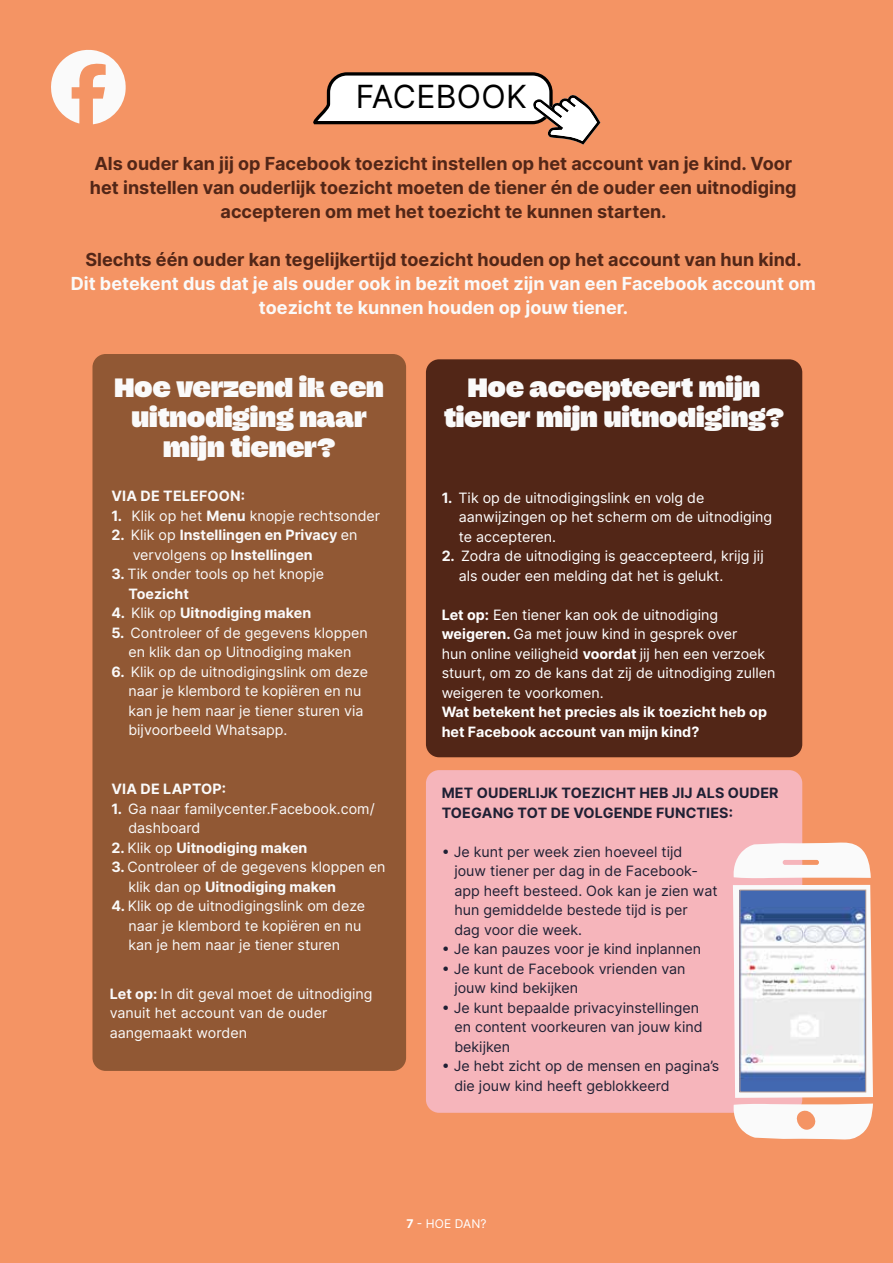
<style>
.page{position:relative;width:893px;height:1263px;background:#f49464}
.page>*{position:absolute;margin:0;border:0;box-sizing:border-box;transform-origin:0 0}
.t1{font:31.95px "Inter";letter-spacing:.01em;color:#000}
.t2{font:800 28.5px/30px "Bunch";color:#fafafa;text-align:center}
.t3{font:700 18px/24px "Inter";color:#522617;text-align:center}
.t4{font:700 18px/24px "Inter";color:#fafafa;text-align:center}
.t5{font:14.25px/19.5px "Inter";color:#fafafa}
.t6{font:14.25px/19.5px "Inter";color:#1f2034}
.t7{font:14.25px/19.5px "Inter";color:#fff}
.t8{font:700 14.25px/19.5px "Inter";color:#fafafa}
.t9{font:700 14.25px/19.5px "Inter";color:#fff}
.t10{font:700 14.25px/19.5px "Inter";letter-spacing:.01em;color:#1f2034}
.t11{font:12px "Inter";letter-spacing:.01em;color:#fff}
.s1{font-weight:700}
.s2{font-weight:400}
.s3{font-weight:700;color:#fafafa}
</style>
<div class="page">
<div style="left:92px;top:354px;width:314px;height:717px;background:#915834;border-radius:13px"></div>
<svg style="left:313px;top:72px;width:287px;height:73px"></svg>
<div style="left:426px;top:359px;width:376px;height:398px;background:#522617;border-radius:13px"></div>
<div style="left:426px;top:770px;width:376px;height:343px;background:#f6b5bb;border-radius:13px"></div>
<svg style="left:51px;top:49px;width:75px;height:75px"></svg>
<svg style="left:733px;top:842px;width:138px;height:36px;background:#f9edea"></svg>
<svg style="left:733px;top:885px;width:140px;height:255px"></svg>
<img style="left:742px;top:892px;width:122px;height:198px">
<div style="left:740px;top:890px;width:126px;height:202px;border:1px solid #b79c91"></div>
<h1 class="t1" style="left:356px;top:73px;width:173px">FACEBOOK</h1>
<p class="t3" style="left:90px;top:152px;width:708px">Als ouder kan jij op Facebook toezicht instellen op het account van je kind. Voor het instellen van ouderlijk toezicht moeten de tiener én de ouder een uitnodiging accepteren om met het toezicht te kunnen starten.</p>
<p class="t3" style="left:86px;top:248px;width:718px">Slechts één ouder kan tegelijkertijd toezicht houden op het account van hun kind.</p>
<p class="t4" style="left:71px;top:271px;width:746px">Dit betekent dus dat je als ouder ook in bezit moet zijn van een Facebook account om toezicht te kunnen houden op jouw tiener.</p>
<h2 class="t2" style="left:115px;top:371px;width:271px">Hoe verzend ik een uitnodiging naar mijn tiener?</h2>
<h2 class="t2" style="left:444px;top:371px;width:342px">Hoe accepteert mijn tiener mijn uitnodiging?</h2>
<p class="t8" style="left:111px;top:486px;width:135px">VIA DE TELEFOON:</p>
<p class="t5" style="left:111px;top:506px;width:270px"><span class="s1">1.</span> Klik op het <span class="s1">Menu</span> knopje rechtsonder</p>
<p class="t8" style="left:133px;top:525px;width:226px;text-indent:-21px">2. <span class="s2">Klik op</span> Instellingen en Privacy <span class="s2">en vervolgens op</span> Instellingen</p>
<p class="t5" style="left:128px;top:564px;width:197px;text-indent:-17px"><span class="s1">3.</span> Tik onder tools op het knopje<br><span class="s1">Toezicht</span></p>
<p class="t8" style="left:111px;top:603px;width:201px">4. <span class="s2">Klik op</span> Uitnodiging maken</p>
<p class="t5" style="left:111px;top:623px;width:258px;text-align:center"><span class="s1">5.</span> Controleer of de gegevens kloppen en klik dan op Uitnodiging maken</p>
<p class="t5" style="left:128px;top:662px;width:241px;text-indent:-17px"><span class="s1">6.</span> Klik op de uitnodigingslink om deze naar je klembord te kopiëren en nu kan je hem naar je tiener sturen via bijvoorbeeld Whatsapp.</p>
<p class="t7" style="left:459px;top:488px;width:315px;text-indent:-17px"><span class="s3">1.</span> Tik op de uitnodigingslink en volg de aanwijzingen op het scherm om de uitnodiging te accepteren.</p>
<p class="t7" style="left:459px;top:546px;width:307px;text-indent:-17px"><span class="s3">2.</span> Zodra de uitnodiging is geaccepteerd, krijg jij als ouder een melding dat het is gelukt.</p>
<p class="t7" style="left:442px;top:605px;width:335px"><span class="s1">Let op:</span> Een tiener kan ook de uitnodiging <span class="s1">weigeren.</span> Ga met jouw kind in gesprek over<br>hun online veiligheid <span class="s1">voordat</span> jij hen een verzoek stuurt, om zo de kans dat zij de uitnodiging zullen weigeren te voorkomen.</p>
<p class="t9" style="left:442px;top:702px;width:327px">Wat betekent het precies als ik toezicht heb op het Facebook account van mijn kind?</p>
<p class="t8" style="left:111px;top:779px;width:116px">VIA DE LAPTOP:</p>
<p class="t5" style="left:128px;top:798px;width:248px;text-indent:-17px"><span class="s1">1.</span> Ga naar familycenter.Facebook.com/ dashboard</p>
<p class="t8" style="left:111px;top:837px;width:198px">2. <span class="s2">Klik op</span> Uitnodiging maken</p>
<p class="t5" style="left:128px;top:857px;width:258px;text-indent:-17px"><span class="s1">3.</span> Controleer of de gegevens kloppen en klik dan op <span class="s1">Uitnodiging maken</span></p>
<p class="t5" style="left:128px;top:896px;width:238px;text-indent:-17px"><span class="s1">4.</span> Klik op de uitnodigingslink om deze naar je klembord te kopiëren en nu kan je hem naar je tiener sturen</p>
<p class="t5" style="left:110px;top:983px;width:264px"><span class="s1">Let op:</span> In dit geval moet de uitnodiging vanuit het account van de ouder aangemaakt worden</p>
<p class="t10" style="left:442px;top:783px;width:338px">MET OUDERLIJK TOEZICHT HEB JIJ ALS OUDER<br>TOEGANG TOT DE VOLGENDE FUNCTIES:</p>
<p class="t6" style="left:454px;top:841px;width:265px;text-indent:-13px">• Je kunt per week zien hoeveel tijd<br>jouw tiener per dag in de Facebook&shy;app heeft besteed. Ook kan je zien wat hun gemiddelde bestede tijd is per<br>dag voor die week.</p>
<p class="t6" style="left:442px;top:939px;width:261px">• Je kan pauzes voor je kind inplannen</p>
<p class="t6" style="left:454px;top:958px;width:233px;text-indent:-13px">• Je kunt de Facebook vrienden van jouw kind bekijken</p>
<p class="t6" style="left:454px;top:997px;width:250px;text-indent:-13px">• Je kunt bepaalde privacyinstellingen en content voorkeuren van jouw kind bekijken</p>
<p class="t6" style="left:454px;top:1056px;width:266px;text-indent:-13px">• Je hebt zicht op de mensen en pagina’s die jouw kind heeft geblokkeerd</p>
<p class="t11" style="left:406px;top:1215px;width:82px"><span class="s1">7</span> - HOE DAN?</p>
</div>
